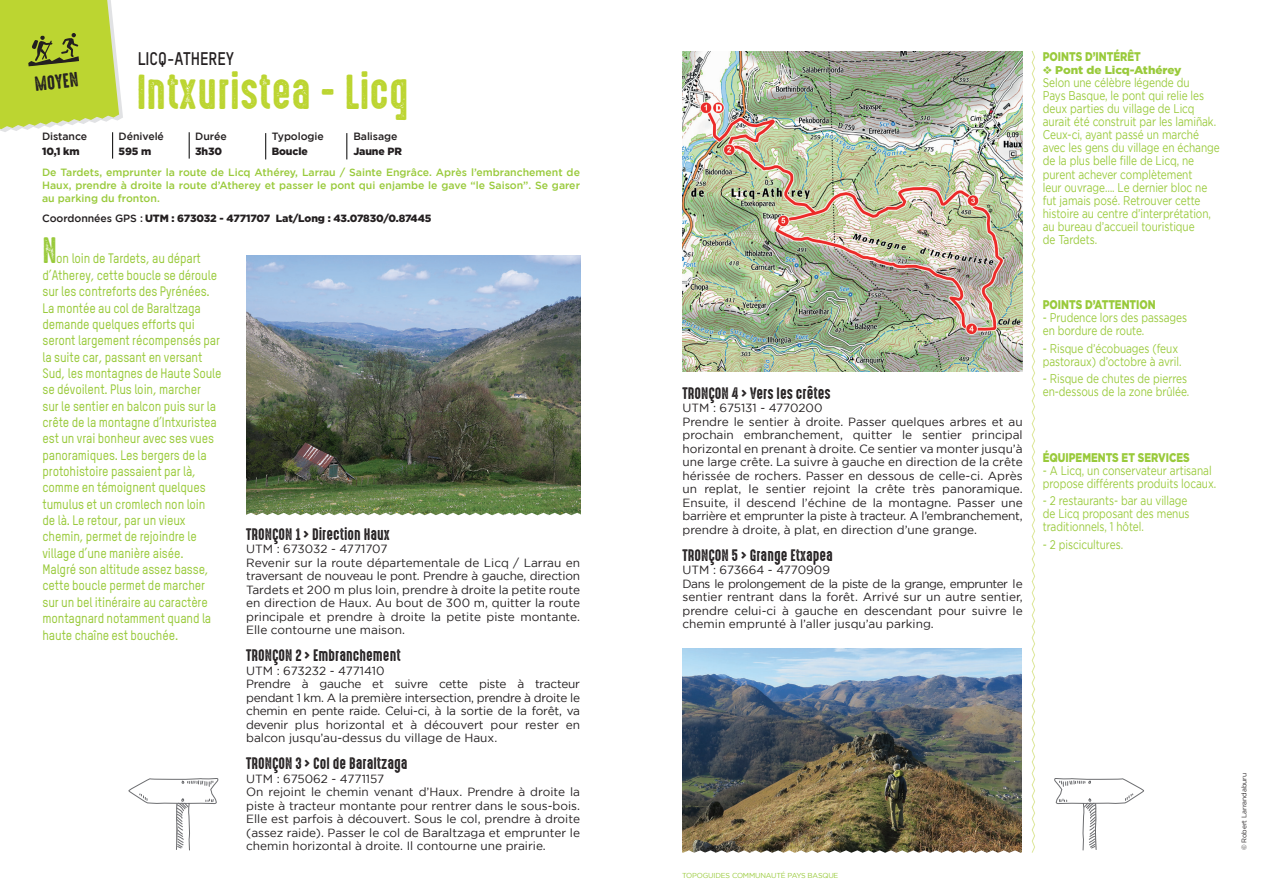
<style>
.page{position:relative;width:1263px;height:893px;background:#fff}
.page>*{position:absolute;margin:0;border:0;box-sizing:border-box;transform-origin:0 0}
.t1{font:44.25px "High Voltage Rough";color:#bcd531}
.StyleImbriqueLettrin{font:33px "High Voltage Rough";color:#99ca3b;scale:.9 1}
.Paragraphe_intro_ros{font:18.45px "High Voltage Rough";color:#231f20}
.Paragraphe_intro_ros-2{font:700 18px "TSTARPRO";color:#231f20;scale:.9 1}
.StyleImbriqueTroncon{font:15px "High Voltage Rough";color:#231f20}
.StyleImbriqueLettrin-2{font:500 13.5px/16.4px "TSTARPRO";letter-spacing:-.01em;color:#99ca3b;scale:.9 1}
.StyleImbriqueColonne{font:12.6px/13px "Gotham";letter-spacing:-.005em;color:#99ca3b;scale:.8 1}
.Texte_colonne_droite{font:900 12.6px "Gotham HTF";color:#99ca3b;scale:.8 1}
.StyleImbriqueTroncon-2{font:11.85px/13.5px "Gotham";color:#231f20;text-align:justify}
.StyleImbriqueColonne-2{font:900 11.25px "Gotham HTF";letter-spacing:-.005em;color:#99ca3b;scale:1.05 1}
.Paragraphe_intro_ros-3{font:500 10.5px/12.8px "Gotham";color:#99ca3b;text-align:justify}
.Paragraphe_intro_ros-4{font:900 10.5px "Gotham HTF";letter-spacing:-.01em;color:#231f20}
.Paragraphe_intro_ros-5{font:500 10.5px "Gotham";letter-spacing:-.005em;color:#231f20}
.Réponse_ligne_distan{font:900 10.5px "Gotham HTF";letter-spacing:-.01em;color:#231f20}
.t2{font:7.2px "Gotham";letter-spacing:-.025em;color:#99ca3b}
.Paragraphe_intro_ros-6{font:6.75px "Gotham";letter-spacing:-.005em;color:#231f20}
.s1{font-family:"Gotham";font-weight:500}
</style>
<div class="page">
<svg style="left:128px;top:778px;width:91px;height:73px"></svg>
<img style="left:682px;top:51px;width:353px;height:802px">
<svg style="left:1054px;top:778px;width:90px;height:73px"></svg>
<img style="left:246px;top:255px;width:334px;height:258px">
<svg style="left:246px;top:513px;width:335px;height:3px"></svg>
<svg style="left:189px;top:132px;width:1px;height:27px"></svg>
<svg style="left:0;top:0;width:123px;height:159px"></svg>
<svg style="left:265px;top:133px;width:1px;height:26px"></svg>
<svg style="left:346px;top:133px;width:1px;height:26px"></svg>
<img style="left:682px;top:51px;width:341px;height:321px">
<p class="Paragraphe_intro_ros" style="left:33px;top:70px;width:45px;rotate:-6deg">MOYEN</p>
<p class="Paragraphe_intro_ros-2" style="left:138px;top:47px;width:109px">LICQ-ATHEREY</p>
<p class="t1" style="left:136px;top:59px;width:274px">Intxuristea - Licq</p>
<p class="Paragraphe_intro_ros-5" style="left:42px;top:130px;width:47px">Distance</p>
<p class="Paragraphe_intro_ros-5" style="left:119px;top:130px;width:47px">Dénivelé</p>
<p class="Paragraphe_intro_ros-5" style="left:195px;top:130px;width:33px">Durée</p>
<p class="Paragraphe_intro_ros-5" style="left:272px;top:130px;width:54px">Typologie</p>
<p class="Paragraphe_intro_ros-5" style="left:353px;top:130px;width:46px">Balisage</p>
<p class="Paragraphe_intro_ros-4" style="left:42px;top:145px;width:39px">10,1 km</p>
<p class="Paragraphe_intro_ros-4" style="left:119px;top:145px;width:34px">595 m</p>
<p class="Paragraphe_intro_ros-4" style="left:195px;top:145px;width:29px">3h30</p>
<p class="Paragraphe_intro_ros-4" style="left:272px;top:145px;width:38px">Boucle</p>
<p class="Réponse_ligne_distan" style="left:353px;top:145px;width:50px">Jaune PR</p>
<p class="Paragraphe_intro_ros-3" style="left:42px;top:166px;width:539px">De Tardets, emprunter la route de Licq Athérey, Larrau / Sainte Engrâce. Après l’embranchement de Haux, prendre à droite la route d’Atherey et passer le pont qui enjambe le gave “le Saison”. Se garer au parking du fronton.</p>
<p class="Paragraphe_intro_ros-4" style="left:42px;top:213px;width:391px"><span class="s1">Coordonnées GPS :</span> UTM : 673032 - 4771707 Lat/Long : 43.07830/0.87445</p>
<p class="StyleImbriqueLettrin" style="left:43px;top:226px;width:17px">N</p>
<p class="StyleImbriqueLettrin-2" style="left:43px;top:250px;width:201px;text-indent:14px">on loin de Tardets, au départ d’Atherey, cette boucle se déroule sur les contreforts des Pyrénées.<br>La montée au col de Baraltzaga demande quelques efforts qui seront largement récompensés par la suite car, passant en versant<br>Sud, les montagnes de Haute Soule se dévoilent. Plus loin, marcher<br>sur le sentier en balcon puis sur la crête de la montagne d’Intxuristea est un vrai bonheur avec ses vues panoramiques. Les bergers de la protohistoire passaient par là, comme en témoignent quelques tumulus et un cromlech non loin de là. Le retour, par un vieux chemin, permet de rejoindre le village d’une manière aisée.<br>Malgré son altitude assez basse, cette boucle permet de marcher sur un bel itinéraire au caractère montagnard notamment quand la haute chaîne est bouchée.</p>
<p class="StyleImbriqueTroncon" style="left:246px;top:523px;width:145px">TRONÇON 1 &gt; Direction Haux</p>
<p class="StyleImbriqueTroncon-2" style="left:246px;top:542px;width:143px">UTM : 673032 - 4771707</p>
<p class="StyleImbriqueTroncon-2" style="left:246px;top:556px;width:335px">Revenir sur la route départementale de Licq / Larrau en traversant de nouveau le pont. Prendre à gauche, direction Tardets et 200 m plus loin, prendre à droite la petite route en direction de Haux. Au bout de 300 m, quitter la route principale et prendre à droite la petite piste montante.<br>Elle contourne une maison.</p>
<p class="StyleImbriqueTroncon" style="left:246px;top:644px;width:156px">TRONÇON 2 &gt; Embranchement</p>
<p class="StyleImbriqueTroncon-2" style="left:246px;top:664px;width:140px">UTM : 673232 - 4771410</p>
<p class="StyleImbriqueTroncon-2" style="left:246px;top:677px;width:335px">Prendre à gauche et suivre cette piste à tracteur pendant 1 km. A la première intersection, prendre à droite le chemin en pente raide. Celui-ci, à la sortie de la forêt, va devenir plus horizontal et à découvert pour rester en balcon jusqu’au-dessus du village de Haux.</p>
<p class="StyleImbriqueTroncon" style="left:246px;top:752px;width:163px">TRONÇON 3 &gt; Col de Baraltzaga</p>
<p class="StyleImbriqueTroncon-2" style="left:246px;top:772px;width:139px">UTM : 675062 - 4771157</p>
<p class="StyleImbriqueTroncon-2" style="left:246px;top:785px;width:335px">On rejoint le chemin venant d’Haux. Prendre à droite la piste à tracteur montante pour rentrer dans le sous-bois.<br>Elle est parfois à découvert. Sous le col, prendre à droite (assez raide). Passer le col de Baraltzaga et emprunter le chemin horizontal à droite. Il contourne une prairie.</p>
<p class="Texte_colonne_droite" style="left:1043px;top:49px;width:124px">POINTS D’INTÉRÊT</p>
<p class="StyleImbriqueColonne-2" style="left:1043px;top:64px;width:134px">❖ Pont de Licq-Athérey</p>
<p class="StyleImbriqueColonne" style="left:1043px;top:76px;width:223px">Selon une célèbre légende du<br>Pays Basque, le pont qui relie les deux parties du village de Licq aurait été construit par les lamiñak.<br>Ceux-ci, ayant passé un marché avec les gens du village en échange de la plus belle fille de Licq, ne purent achever complètement<br>leur ouvrage…. Le dernier bloc ne fut jamais posé. Retrouver cette histoire au centre d’interprétation, au bureau d’accueil touristique<br>de Tardets.</p>
<p class="StyleImbriqueTroncon" style="left:682px;top:381px;width:150px">TRONÇON 4 &gt; Vers les crêtes</p>
<p class="StyleImbriqueTroncon-2" style="left:682px;top:401px;width:142px">UTM : 675131 - 4770200</p>
<p class="StyleImbriqueTroncon-2" style="left:682px;top:414px;width:342px">Prendre le sentier à droite. Passer quelques arbres et au prochain embranchement, quitter le sentier principal horizontal en prenant à droite. Ce sentier va monter jusqu’à une large crête. La suivre à gauche en direction de la crête hérissée de rochers. Passer en dessous de celle-ci. Après un replat, le sentier rejoint la crête très panoramique.<br>Ensuite, il descend l’échine de la montagne. Passer une barrière et emprunter la piste à tracteur. A l’embranchement, prendre à droite, à plat, en direction d’une grange.</p>
<p class="StyleImbriqueTroncon" style="left:682px;top:543px;width:152px">TRONÇON 5 &gt; Grange Etxapea</p>
<p class="StyleImbriqueTroncon-2" style="left:682px;top:563px;width:149px">UTM : 673664 - 4770909</p>
<p class="StyleImbriqueTroncon-2" style="left:682px;top:576px;width:342px">Dans le prolongement de la piste de la grange, emprunter le sentier rentrant dans la forêt. Arrivé sur un autre sentier, prendre celui-ci à gauche en descendant pour suivre le chemin emprunté à l’aller jusqu’au parking.</p>
<p class="Texte_colonne_droite" style="left:1043px;top:297px;width:143px">POINTS D’ATTENTION</p>
<p class="StyleImbriqueColonne" style="left:1043px;top:311px;width:182px">- Prudence lors des passages en bordure de route.</p>
<p class="StyleImbriqueColonne" style="left:1043px;top:341px;width:175px">- Risque d’écobuages (feux pastoraux) d’octobre à avril.</p>
<p class="StyleImbriqueColonne" style="left:1043px;top:372px;width:185px">- Risque de chutes de pierres en-dessous de la zone brûlée.</p>
<p class="Texte_colonne_droite" style="left:1043px;top:450px;width:185px">ÉQUIPEMENTS ET SERVICES</p>
<p class="StyleImbriqueColonne" style="left:1043px;top:463px;width:218px">- A Licq, un conservateur artisanal propose différents produits locaux.</p>
<p class="StyleImbriqueColonne" style="left:1043px;top:494px;width:185px">- 2 restaurants- bar au village de Licq proposant des menus traditionnels, 1 hôtel.</p>
<p class="StyleImbriqueColonne" style="left:1043px;top:538px;width:102px">- 2 piscicultures.</p>
<p class="t2" style="left:682px;top:871px;width:158px">TOPOGUIDES COMMUNAUTÉ PAYS BASQUE</p>
<p class="Paragraphe_intro_ros-6" style="left:1240px;top:850px;width:79px;rotate:-90deg">© Robert Larrandaburu</p>
</div>
